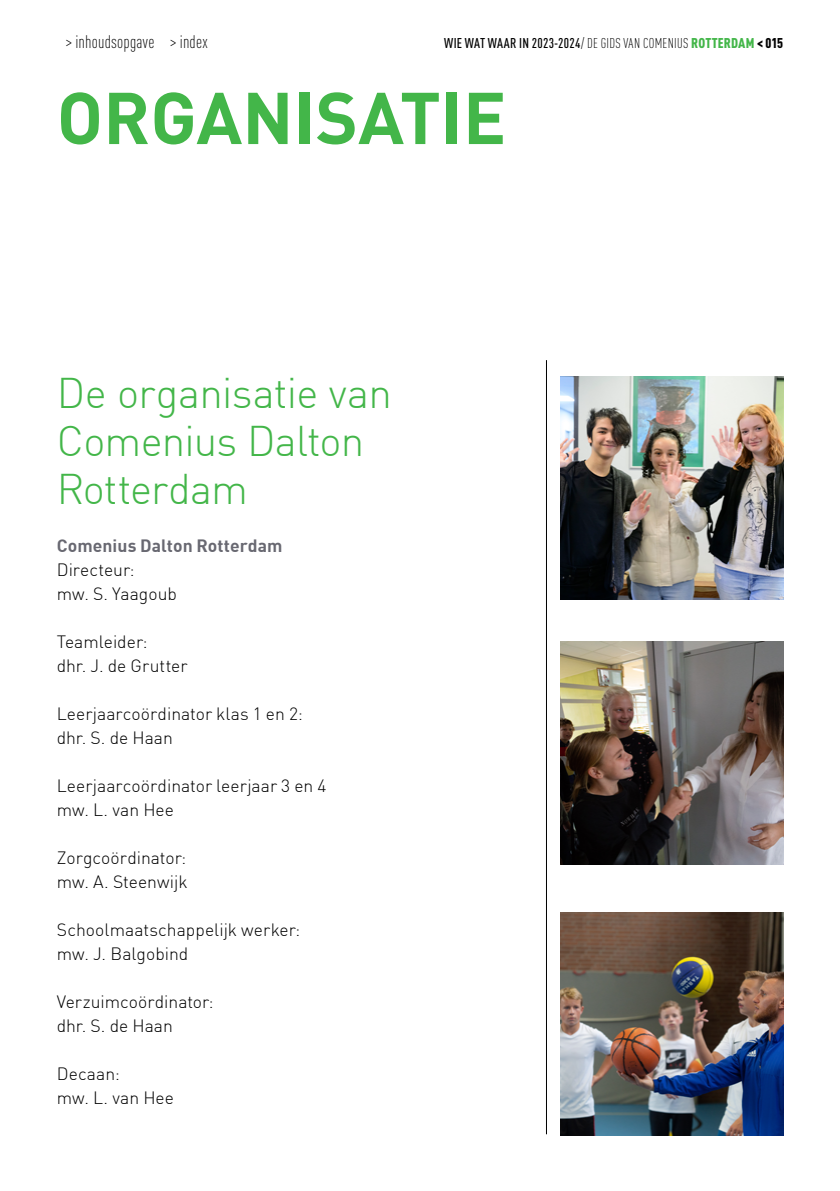
<style>
.page{position:relative;width:840px;height:1191px;background:#fff}
.page>*{position:absolute;margin:0;border:0;box-sizing:border-box;transform-origin:0 0}
.t1{font:700 72px "DIN";color:#43b649}
.t2{font:300 42px/48px "DIN";letter-spacing:-.02em;color:#43b649}
.t3{font:300 18px "DIN Cond";letter-spacing:.01em;color:#000}
.t4{font:300 17.6px/24px "DIN";color:#000}
.t5{font:700 17.6px "DIN";letter-spacing:.005em;color:#686871}
.t6{font:500 14px "DIN Cond";letter-spacing:.02em;color:#000}
.s1{font-weight:300}
.s2{font-weight:900;color:#43b649}
.s3{font-weight:900}
</style>
<div class="page">
<hr style="left:545px;top:360px;width:1px;height:774px;background:#000">
<img style="left:560px;top:912px;width:222px;height:223px">
<img style="left:560px;top:641px;width:222px;height:223px">
<img style="left:560px;top:376px;width:222px;height:223px">
<p class="t3" style="left:66px;top:31px;width:143px">&gt; inhoudsopgave &gt; index</p>
<p class="t6" style="left:444px;top:35px;width:340px">WIE WAT WAAR IN 2023-2024<span class="s1">/ DE GIDS VAN COMENIUS</span> <span class="s2">ROTTERDAM</span> <span class="s3">&lt; 015</span></p>
<h1 class="t1" style="left:57px;top:71px;width:451px">ORGANISATIE</h1>
<h2 class="t2" style="left:57px;top:368px;width:336px">De organisatie van<br>Comenius Dalton<br>Rotterdam</h2>
<p class="t5" style="left:57px;top:534px;width:227px">Comenius Dalton Rotterdam</p>
<p class="t4" style="left:57px;top:557px;width:122px">Directeur:<br>mw. S. Yaagoub</p>
<p class="t4" style="left:57px;top:629px;width:132px">Teamleider:<br>dhr. J. de Grutter</p>
<p class="t4" style="left:57px;top:701px;width:248px">Leerjaarcoördinator klas 1 en 2: dhr. S. de Haan</p>
<p class="t4" style="left:57px;top:773px;width:271px">Leerjaarcoördinator leerjaar 3 en 4 mw. L. van Hee</p>
<p class="t4" style="left:57px;top:845px;width:132px">Zorgcoördinator: mw. A. Steenwijk</p>
<p class="t4" style="left:57px;top:917px;width:245px">Schoolmaatschappelijk werker: mw. J. Balgobind</p>
<p class="t4" style="left:57px;top:989px;width:158px">Verzuimcoördinator: dhr. S. de Haan</p>
<p class="t4" style="left:57px;top:1061px;width:119px">Decaan:<br>mw. L. van Hee</p>
</div>
